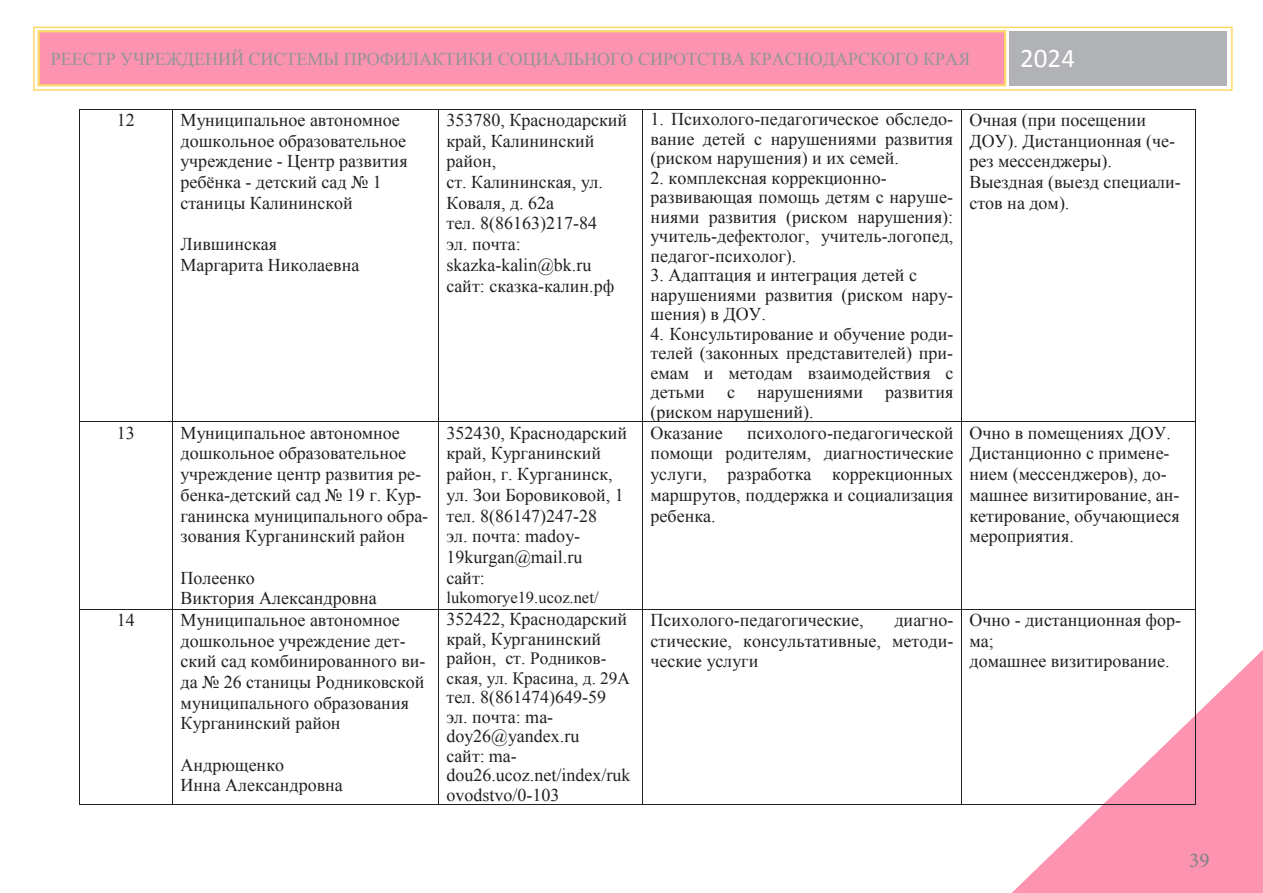
<style>
.page{position:relative;width:1263px;height:893px;background:#fff}
.page>*{position:absolute;margin:0;border:0;box-sizing:border-box;transform-origin:0 0}
.t1{font:27px "Calibri";color:#fff}
.t2{font:21px "Minion Pro";color:#808285}
.t3{font:18px/20.7px "Times New Roman";color:#231f20}
.t4{font:18px "Times New Roman";color:#939598}
.t5{font:17.25px "Times New Roman";color:#231f20}
.t6{font:16.5px "Times New Roman";color:#231f20}
.s1{font-size:17.25px}
</style>
<div class="page">
<img style="left:1012px;top:650px;width:251px;height:243px">
<div style="left:39px;top:31px;width:966px;height:54px;background:#fb93b1"></div>
<div style="left:38px;top:30px;width:968px;height:56px;border:2px solid #ffd966"></div>
<div style="left:1009px;top:31px;width:217px;height:54px;background:#b1b2b6"></div>
<div style="left:33px;top:27px;width:1200px;height:64px;border:2px solid #ffd966"></div>
<hr style="left:79px;top:109px;width:93px;height:1px;background:#231f20">
<hr style="left:173px;top:109px;width:265px;height:1px;background:#231f20">
<hr style="left:438px;top:109px;width:204px;height:1px;background:#231f20">
<hr style="left:643px;top:109px;width:318px;height:1px;background:#231f20">
<hr style="left:962px;top:109px;width:233px;height:1px;background:#231f20">
<hr style="left:79px;top:109px;width:1px;height:313px;background:#231f20">
<hr style="left:172px;top:109px;width:1px;height:313px;background:#231f20">
<hr style="left:438px;top:109px;width:1px;height:313px;background:#231f20">
<hr style="left:642px;top:109px;width:1px;height:313px;background:#231f20">
<hr style="left:961px;top:109px;width:1px;height:313px;background:#231f20">
<hr style="left:1195px;top:109px;width:1px;height:313px;background:#231f20">
<hr style="left:79px;top:422px;width:93px;height:1px;background:#231f20">
<hr style="left:173px;top:422px;width:265px;height:1px;background:#231f20">
<hr style="left:438px;top:422px;width:204px;height:1px;background:#231f20">
<hr style="left:643px;top:422px;width:318px;height:1px;background:#231f20">
<hr style="left:962px;top:422px;width:233px;height:1px;background:#231f20">
<hr style="left:79px;top:422px;width:1px;height:187px;background:#231f20">
<hr style="left:172px;top:422px;width:1px;height:187px;background:#231f20">
<hr style="left:438px;top:422px;width:1px;height:187px;background:#231f20">
<hr style="left:642px;top:422px;width:1px;height:187px;background:#231f20">
<hr style="left:961px;top:422px;width:1px;height:187px;background:#231f20">
<hr style="left:1195px;top:422px;width:1px;height:187px;background:#231f20">
<hr style="left:79px;top:609px;width:93px;height:1px;background:#231f20">
<hr style="left:173px;top:609px;width:265px;height:1px;background:#231f20">
<hr style="left:438px;top:609px;width:204px;height:1px;background:#231f20">
<hr style="left:643px;top:609px;width:318px;height:1px;background:#231f20">
<hr style="left:962px;top:609px;width:233px;height:1px;background:#231f20">
<hr style="left:79px;top:609px;width:1px;height:195px;background:#231f20">
<hr style="left:79px;top:804px;width:93px;height:1px;background:#231f20">
<hr style="left:172px;top:609px;width:1px;height:195px;background:#231f20">
<hr style="left:173px;top:804px;width:265px;height:1px;background:#231f20">
<hr style="left:438px;top:609px;width:1px;height:195px;background:#231f20">
<hr style="left:438px;top:804px;width:204px;height:1px;background:#231f20">
<hr style="left:642px;top:609px;width:1px;height:195px;background:#231f20">
<hr style="left:643px;top:804px;width:318px;height:1px;background:#231f20">
<hr style="left:961px;top:609px;width:1px;height:195px;background:#231f20">
<hr style="left:962px;top:804px;width:233px;height:1px;background:#231f20">
<hr style="left:1195px;top:609px;width:1px;height:195px;background:#231f20">
<p class="t4" style="left:51px;top:47px;width:921px">РЕЕСТР УЧРЕЖДЕНИЙ СИСТЕМЫ ПРОФИЛАКТИКИ СОЦИАЛЬНОГО СИРОТСТВА КРАСНОДАРСКОГО КРАЯ</p>
<p class="t1" style="left:1020px;top:41px;width:56px">2024</p>
<p class="t3" style="left:117px;top:109px;width:19px">12</p>
<p class="t3" style="left:181px;top:109px;width:229px">Муниципальное автономное дошкольное образовательное учреждение - Центр развития ребёнка - детский сад № 1 станицы Калининской</p>
<p class="t3" style="left:181px;top:234px;width:180px">Лившинская<br>Маргарита Николаевна</p>
<p class="t3" style="left:117px;top:422px;width:19px">13</p>
<p class="t3" style="left:181px;top:422px;width:249px">Муниципальное автономное дошкольное образовательное учреждение центр развития ре&shy;бенка-детский сад № 19 г. Кур&shy;ганинска муниципального обра&shy;зования Курганинский район</p>
<p class="t3" style="left:181px;top:567px;width:198px">Полеенко<br>Виктория Александровна</p>
<p class="t3" style="left:117px;top:609px;width:19px">14</p>
<p class="t3" style="left:181px;top:609px;width:247px">Муниципальное автономное дошкольное учреждение дет&shy;ский сад комбинированного ви&shy;да № 26 станицы Родниковской муниципального образования<br>Курганинский район</p>
<p class="t3" style="left:181px;top:754px;width:164px">Андрющенко<br>Инна Александровна</p>
<p class="t3" style="left:446px;top:109px;width:182px">353780, Краснодарский край, Калининский район,<br>ст. Калининская, ул.<br>Коваля, д. 62а<br>тел. 8(86163)217-84<br>эл. почта: skazka-kalin@bk.ru сайт: сказка-калин.рф</p>
<p class="t3" style="left:651px;top:109px;width:304px;line-height:19.5px;text-align:justify">1. Психолого-педагогическое обследо&shy;вание детей с нарушениями развития (риском нарушения) и их семей.</p>
<p class="t3" style="left:651px;top:168px;width:304px;line-height:19.5px">2. комплексная коррекционно&shy;развивающая помощь детям с наруше&shy;ниями развития (риском нарушения): учитель-дефектолог, учитель-логопед, педагог-психолог).</p>
<p class="t3" style="left:651px;top:265px;width:304px;line-height:19.5px">3. Адаптация и интеграция детей с нарушениями развития (риском нару&shy;шения) в ДОУ.</p>
<p class="t3" style="left:651px;top:324px;width:304px;line-height:19.5px;text-align:justify">4. Консультирование и обучение роди&shy;телей (законных представителей) при&shy;емам и методам взаимодействия с детьми с нарушениями развития (риском нарушений).</p>
<p class="t3" style="left:969px;top:109px;width:213px">Очная (при посещении<br>ДОУ). Дистанционная (че&shy;рез мессенджеры).<br>Выездная (выезд специали&shy;стов на дом).</p>
<p class="t3" style="left:446px;top:422px;width:182px">352430, Краснодарский край, Курганинский район, г. Курганинск, ул. Зои Боровиковой, 1 тел. 8(86147)247-28<br>эл. почта: madoy-<br>19kurgan@mail.ru<br>сайт:</p>
<p class="t6" style="left:446px;top:586px;width:154px">lukomorye19.ucoz.net/</p>
<p class="t3" style="left:446px;top:609px;width:182px;line-height:19.5px">352422, Краснодарский край, Курганинский район, ст. <span class="s1">Родников-</span></p>
<p class="t5" style="left:446px;top:666px;width:185px">ская, ул. Красина, д. 29А</p>
<p class="t3" style="left:446px;top:687px;width:186px;line-height:19.5px">тел. 8(861474)649-59 эл. почта: ma&shy;doy26@yandex.ru<br>сайт: ma&shy;dou26.ucoz.net/index/ruk ovodstvo/0-103</p>
<p class="t3" style="left:651px;top:422px;width:304px;text-align:justify;text-indent:97px">психолого-педагогической помощи родителям, диагностические услуги, разработка коррекционных маршрутов, поддержка и социализация ребенка.</p>
<p class="t3" style="left:969px;top:422px;width:212px">Очно в помещениях ДОУ.<br>Дистанционно с примене&shy;нием (мессенджеров), до&shy;машнее визитирование, ан&shy;кетирование, обучающиеся мероприятия.</p>
<p class="t3" style="left:651px;top:422px;width:74px">Оказание</p>
<p class="t3" style="left:651px;top:609px;width:304px;text-align:justify;text-indent:244px">диагно&shy;стические, консультативные, методи&shy;ческие услуги</p>
<p class="t3" style="left:969px;top:609px;width:213px">Очно - дистанционная фор&shy;ма;<br>домашнее визитирование.</p>
<p class="t3" style="left:651px;top:609px;width:215px">Психолого-педагогические,</p>
<p class="t2" style="left:1189px;top:846px;width:22px">39</p>
</div>
